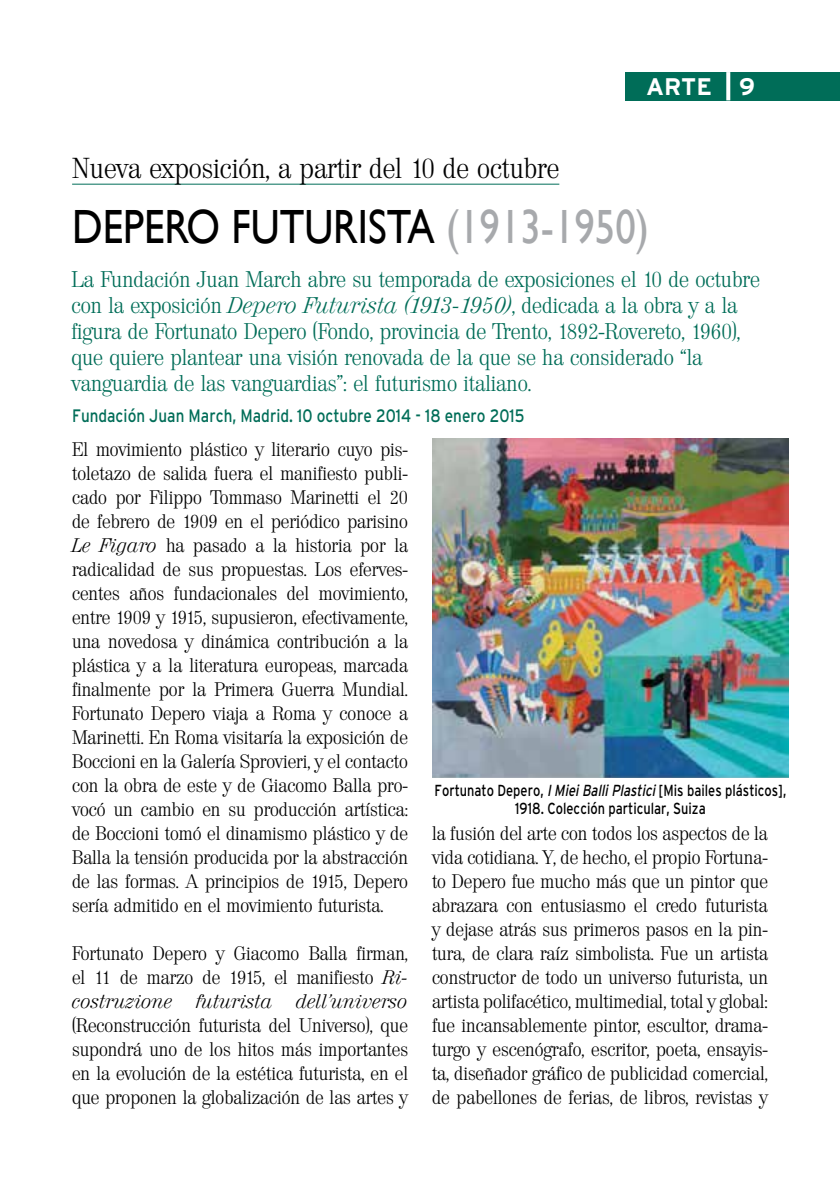
<style>
.page{position:relative;width:840px;height:1191px;background:#fff}
.page>*{position:absolute;margin:0;border:0;box-sizing:border-box;transform-origin:0 0}
.t1{font:48px "Gill Sans";color:#000;scale:.85 1}
.t2{font:300 28px "Valencia";color:#000}
.t3{font:700 24px "Interstate AE";color:#fff}
.t4{font:300 22px/26px "Valencia";color:#006d58}
.t5{font:300 19px/24px "Valencia";color:#000;text-align:justify}
.t6{font:18px "Interstate AE";color:#006d58;scale:.85 1}
.t7{font:16px/18px "Interstate AE";color:#000;text-align:center;scale:.8 1}
.s1{color:#a7a9ac}
.s2{font-style:italic}
</style>
<div class="page">
<div style="left:625px;top:72px;width:214px;height:28px;background:#006d58"></div>
<svg style="left:726px;top:72px;width:4px;height:28px"></svg>
<hr style="left:72px;top:184px;width:487px;height:1px;background:#006d58">
<img style="left:432px;top:439px;width:356px;height:338px">
<p class="t3" style="left:645px;top:73px;width:67px">ARTE</p>
<p class="t3" style="left:738px;top:73px;width:17px">9</p>
<h2 class="t2" style="left:72px;top:152px;width:488px">Nueva exposición, a partir del 10 de octubre</h2>
<h1 class="t1" style="left:72px;top:199px;width:679px">DEPERO FUTURISTA <span class="s1">(1913-1950)</span></h1>
<p class="t4" style="left:71px;top:267px;width:689px">La Fundación Juan March abre su temporada de exposiciones el 10 de octubre con la exposición <span class="s2">Depero Futurista (1913-1950)</span>, dedicada a la obra y a la figura de Fortunato Depero (Fondo, provincia de Trento, 1892-Rovereto, 1960), que quiere plantear una visión renovada de la que se ha considerado “la vanguardia de las vanguardias": el futurismo italiano.</p>
<p class="t6" style="left:72px;top:406px;width:533px">Fundación Juan March, Madrid. 10 octubre 2014 - 18 enero 2015</p>
<p class="t5" style="left:72px;top:438px;width:337px">El movimiento plástico y literario cuyo pis&shy;toletazo de salida fuera el manifiesto publi&shy;cado por Filippo Tommaso Marinetti el 20 de febrero de 1909 en el periódico parisino <span class="s2">Le Figaro</span> ha pasado a la historia por la radicalidad de sus propuestas. Los eferves&shy;centes años fundacionales del movimiento, entre 1909 y 1915, supusieron, efectivamente, una novedosa y dinámica contribución a la plástica y a la literatura europeas, marcada finalmente por la Primera Guerra Mundial.<br>Fortunato Depero viaja a Roma y conoce a Marinetti. En Roma visitaría la exposición de Boccioni en la Galería Sprovieri, y el contacto con la obra de este y de Giacomo Balla pro&shy;vocó un cambio en su producción artística: de Boccioni tomó el dinamismo plástico y de Balla la tensión producida por la abstracción de las formas. A principios de 1915, Depero sería admitido en el movimiento futurista.</p>
<p class="t5" style="left:72px;top:942px;width:337px">Fortunato Depero y Giacomo Balla firman, el 11 de marzo de 1915, el manifiesto <span class="s2">Ri&shy;costruzione futurista dell'universo</span></p>
<p class="t5" style="left:72px;top:1014px;width:337px">(Reconstrucción futurista del Universo), que supondrá uno de los hitos más importantes en la evolución de la estética futurista, en el que proponen la globalización de las artes y</p>
<p class="t7" style="left:434px;top:781px;width:441px">Fortunato Depero, <span class="s2">IMieiBalliPlastici</span>[Mis bailes plásticos],<br>1918. Colección particular, Suiza</p>
<p class="t5" style="left:432px;top:821px;width:337px">la fusión del arte con todos los aspectos de la vida cotidiana. Y, de hecho, el propio Fortuna&shy;to Depero fue mucho más que un pintor que abrazara con entusiasmo el credo futurista y dejase atrás sus primeros pasos en la pin&shy;tura, de clara raíz simbolista. Fue un artista constructor de todo un universo futurista, un artista polifacético, multimedial, total y global: fue incansablemente pintor, escultor, drama&shy;turgo y escenógrafo, escritor, poeta, ensayis&shy;ta, diseñador gráfico de publicidad comercial, de pabellones de ferias, de libros, revistas y</p>
</div>
